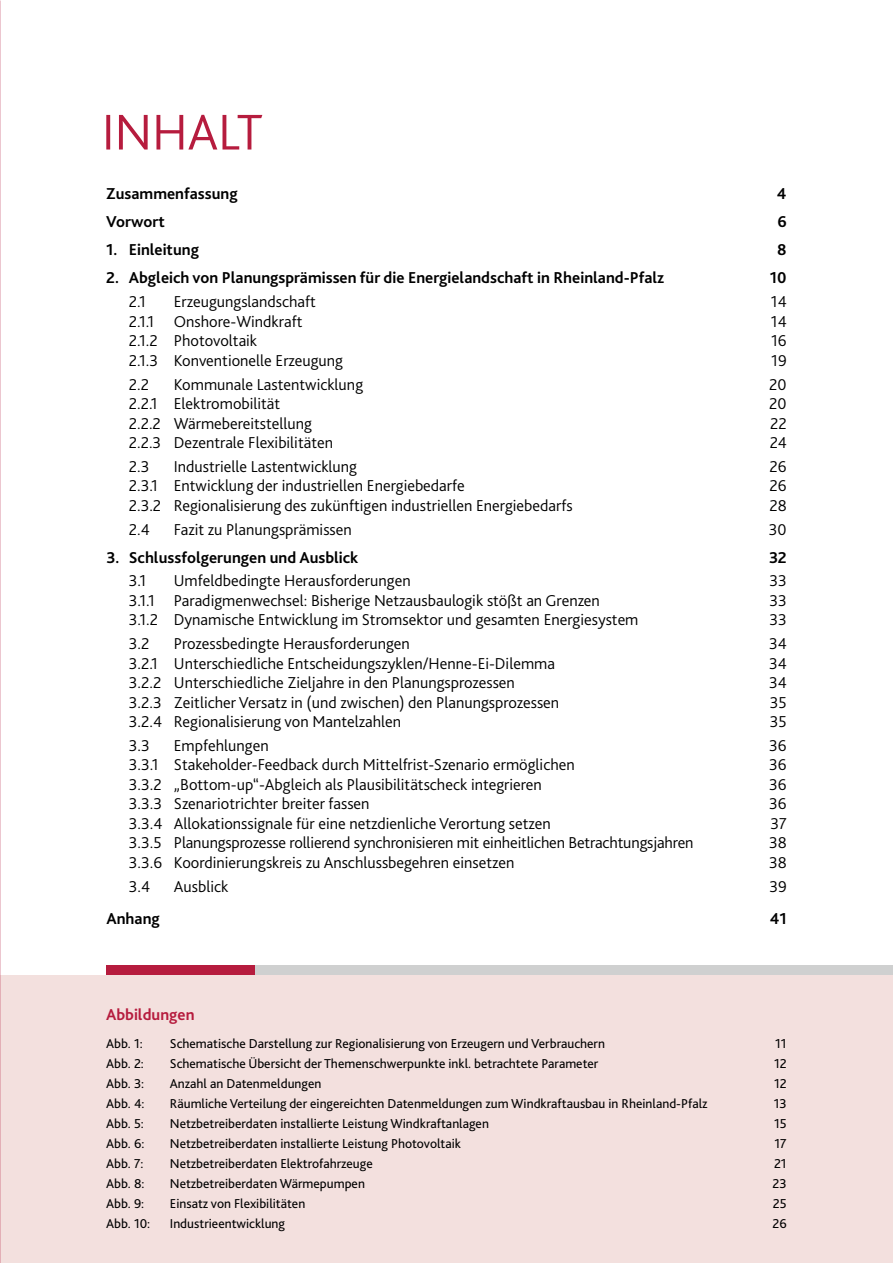
<style>
.page{position:relative;width:893px;height:1263px;background:#fff}
.page>*{position:absolute;margin:0;border:0;box-sizing:border-box;transform-origin:0 0}
.t1{font:300 16.5px "Bliss";color:#000}
.t2{font:700 16.5px "Bliss";color:#000}
.t3{font:700 16.5px "Bliss";color:#b61c3e}
.t4{font:13.5px "Bliss";color:#000}
</style>
<div class="page">
<div style="left:255px;top:965px;width:638px;height:11px;background:#cfd0d0"></div>
<div style="left:106px;top:965px;width:149px;height:11px;background:#b61c3e"></div>
<div style="left:0;top:976px;width:893px;height:287px;background:#f3e0de"></div>
<svg style="left:106px;top:115px;width:156px;height:35px"></svg>
<p class="t2" style="left:106px;top:184px;width:133px">Zusammenfassung</p>
<p class="t2" style="left:777px;top:184px;width:11px">4</p>
<p class="t2" style="left:106px;top:212px;width:60px">Vorwort</p>
<p class="t2" style="left:777px;top:212px;width:11px">6</p>
<p class="t2" style="left:106px;top:240px;width:94px">1. Einleitung</p>
<p class="t2" style="left:777px;top:240px;width:11px">8</p>
<p class="t2" style="left:106px;top:268px;width:559px">2. Abgleich von Planungsprämissen für die Energielandschaft in Rheinland-Pfalz</p>
<p class="t2" style="left:770px;top:268px;width:18px">10</p>
<p class="t1" style="left:129px;top:291px;width:18px">2.1</p>
<p class="t1" style="left:174px;top:291px;width:144px">Erzeugungslandschaft</p>
<p class="t1" style="left:771px;top:291px;width:17px">14</p>
<p class="t1" style="left:129px;top:311px;width:175px">2.1.1 Onshore-Windkraft</p>
<p class="t1" style="left:771px;top:311px;width:17px">14</p>
<p class="t1" style="left:129px;top:330px;width:130px">2.1.2 Photovoltaik</p>
<p class="t1" style="left:771px;top:330px;width:17px">16</p>
<p class="t1" style="left:129px;top:350px;width:216px">2.1.3 Konventionelle Erzeugung</p>
<p class="t1" style="left:771px;top:350px;width:17px">19</p>
<p class="t1" style="left:129px;top:374px;width:22px">2.2</p>
<p class="t1" style="left:174px;top:374px;width:191px">Kommunale Lastentwicklung</p>
<p class="t1" style="left:769px;top:374px;width:19px">20</p>
<p class="t1" style="left:129px;top:393px;width:153px">2.2.1 Elektromobilität</p>
<p class="t1" style="left:769px;top:393px;width:19px">20</p>
<p class="t1" style="left:129px;top:413px;width:185px">2.2.2 Wärmebereitstellung</p>
<p class="t1" style="left:770px;top:413px;width:18px">22</p>
<p class="t1" style="left:129px;top:432px;width:206px">2.2.3 Dezentrale Flexibilitäten</p>
<p class="t1" style="left:770px;top:432px;width:18px">24</p>
<p class="t1" style="left:129px;top:456px;width:22px">2.3</p>
<p class="t1" style="left:174px;top:456px;width:185px">Industrielle Lastentwicklung</p>
<p class="t1" style="left:770px;top:456px;width:19px">26</p>
<p class="t1" style="left:129px;top:476px;width:337px">2.3.1 Entwicklung der industriellen Energiebedarfe</p>
<p class="t1" style="left:770px;top:476px;width:19px">26</p>
<p class="t1" style="left:129px;top:495px;width:445px">2.3.2 Regionalisierung des zukünftigen industriellen Energiebedarfs</p>
<p class="t1" style="left:769px;top:495px;width:19px">28</p>
<p class="t1" style="left:129px;top:519px;width:22px">2.4</p>
<p class="t1" style="left:174px;top:519px;width:179px">Fazit zu Planungsprämissen</p>
<p class="t1" style="left:769px;top:519px;width:19px">30</p>
<p class="t2" style="left:106px;top:547px;width:254px">3. Schlussfolgerungen und Ausblick</p>
<p class="t2" style="left:769px;top:547px;width:19px">32</p>
<p class="t1" style="left:129px;top:571px;width:19px">3.1</p>
<p class="t1" style="left:174px;top:571px;width:238px">Umfeldbedingte Herausforderungen</p>
<p class="t1" style="left:769px;top:571px;width:19px">33</p>
<p class="t1" style="left:129px;top:590px;width:473px">3.1.1 Paradigmenwechsel: Bisherige Netzausbaulogik stößt an Grenzen</p>
<p class="t1" style="left:769px;top:590px;width:19px">33</p>
<p class="t1" style="left:129px;top:610px;width:511px">3.1.2 Dynamische Entwicklung im Stromsektor und gesamten Energiesystem</p>
<p class="t1" style="left:769px;top:610px;width:19px">33</p>
<p class="t1" style="left:129px;top:633px;width:22px">3.2</p>
<p class="t1" style="left:174px;top:633px;width:237px">Prozessbedingte Herausforderungen</p>
<p class="t1" style="left:769px;top:633px;width:19px">34</p>
<p class="t1" style="left:129px;top:653px;width:428px">3.2.1 Unterschiedliche Entscheidungszyklen/Henne-Ei-Dilemma</p>
<p class="t1" style="left:769px;top:653px;width:19px">34</p>
<p class="t1" style="left:129px;top:672px;width:387px">3.2.2 Unterschiedliche Zieljahre in den Planungsprozessen</p>
<p class="t1" style="left:769px;top:672px;width:19px">34</p>
<p class="t1" style="left:129px;top:692px;width:432px">3.2.3 Zeitlicher Versatz in (und zwischen) den Planungsprozessen</p>
<p class="t1" style="left:770px;top:692px;width:19px">35</p>
<p class="t1" style="left:129px;top:711px;width:274px">3.2.4 Regionalisierung von Mantelzahlen</p>
<p class="t1" style="left:770px;top:711px;width:19px">35</p>
<p class="t1" style="left:129px;top:735px;width:22px">3.3</p>
<p class="t1" style="left:174px;top:735px;width:96px">Empfehlungen</p>
<p class="t1" style="left:769px;top:735px;width:19px">36</p>
<p class="t1" style="left:129px;top:755px;width:447px">3.3.1 Stakeholder-Feedback durch Mittelfrist-Szenario ermöglichen</p>
<p class="t1" style="left:769px;top:755px;width:19px">36</p>
<p class="t1" style="left:129px;top:774px;width:415px">3.3.2 „Bottom-up“-Abgleich als Plausibilitätscheck integrieren</p>
<p class="t1" style="left:769px;top:774px;width:19px">36</p>
<p class="t1" style="left:129px;top:794px;width:242px">3.3.3 Szenariotrichter breiter fassen</p>
<p class="t1" style="left:769px;top:794px;width:19px">36</p>
<p class="t1" style="left:129px;top:813px;width:423px">3.3.4 Allokationssignale für eine netzdienliche Verortung setzen</p>
<p class="t1" style="left:771px;top:813px;width:18px">37</p>
<p class="t1" style="left:129px;top:833px;width:566px">3.3.5 Planungsprozesse rollierend synchronisieren mit einheitlichen Betrachtungsjahren</p>
<p class="t1" style="left:769px;top:833px;width:19px">38</p>
<p class="t1" style="left:129px;top:852px;width:387px">3.3.6 Koordinierungskreis zu Anschlussbegehren einsetzen</p>
<p class="t1" style="left:769px;top:852px;width:19px">38</p>
<p class="t1" style="left:129px;top:876px;width:23px">3.4</p>
<p class="t1" style="left:174px;top:876px;width:56px">Ausblick</p>
<p class="t1" style="left:769px;top:876px;width:19px">39</p>
<p class="t2" style="left:106px;top:908px;width:55px">Anhang</p>
<p class="t2" style="left:770px;top:908px;width:19px">41</p>
<p class="t3" style="left:106px;top:1004px;width:90px">Abbildungen</p>
<p class="t4" style="left:106px;top:1035px;width:38px">Abb. 1:</p>
<p class="t4" style="left:170px;top:1035px;width:437px">Schematische Darstellung zur Regionalisierung von Erzeugern und Verbrauchern</p>
<p class="t4" style="left:775px;top:1035px;width:13px">11</p>
<p class="t4" style="left:106px;top:1055px;width:39px">Abb. 2:</p>
<p class="t4" style="left:170px;top:1055px;width:430px">Schematische Übersicht der Themenschwerpunkte inkl. betrachtete Parameter</p>
<p class="t4" style="left:774px;top:1055px;width:14px">12</p>
<p class="t4" style="left:106px;top:1075px;width:40px">Abb. 3:</p>
<p class="t4" style="left:170px;top:1075px;width:153px">Anzahl an Datenmeldungen</p>
<p class="t4" style="left:774px;top:1075px;width:14px">12</p>
<p class="t4" style="left:106px;top:1095px;width:40px">Abb. 4:</p>
<p class="t4" style="left:170px;top:1095px;width:539px">Räumliche Verteilung der eingereichten Datenmeldungen zum Windkraftausbau in Rheinland-Pfalz</p>
<p class="t4" style="left:774px;top:1095px;width:14px">13</p>
<p class="t4" style="left:106px;top:1115px;width:39px">Abb. 5:</p>
<p class="t4" style="left:170px;top:1115px;width:321px">Netzbetreiberdaten installierte Leistung Windkraftanlagen</p>
<p class="t4" style="left:774px;top:1115px;width:14px">15</p>
<p class="t4" style="left:106px;top:1135px;width:40px">Abb. 6:</p>
<p class="t4" style="left:170px;top:1135px;width:293px">Netzbetreiberdaten installierte Leistung Photovoltaik</p>
<p class="t4" style="left:774px;top:1135px;width:14px">17</p>
<p class="t4" style="left:106px;top:1155px;width:39px">Abb. 7:</p>
<p class="t4" style="left:170px;top:1155px;width:204px">Netzbetreiberdaten Elektrofahrzeuge</p>
<p class="t4" style="left:774px;top:1155px;width:14px">21</p>
<p class="t4" style="left:106px;top:1175px;width:40px">Abb. 8:</p>
<p class="t4" style="left:170px;top:1175px;width:197px">Netzbetreiberdaten Wärmepumpen</p>
<p class="t4" style="left:772px;top:1175px;width:16px">23</p>
<p class="t4" style="left:106px;top:1195px;width:40px">Abb. 9:</p>
<p class="t4" style="left:170px;top:1195px;width:137px">Einsatz von Flexibilitäten</p>
<p class="t4" style="left:773px;top:1195px;width:15px">25</p>
<p class="t4" style="left:106px;top:1215px;width:46px">Abb. 10:</p>
<p class="t4" style="left:170px;top:1215px;width:117px">Industrieentwicklung</p>
<p class="t4" style="left:772px;top:1215px;width:16px">26</p>
</div>
